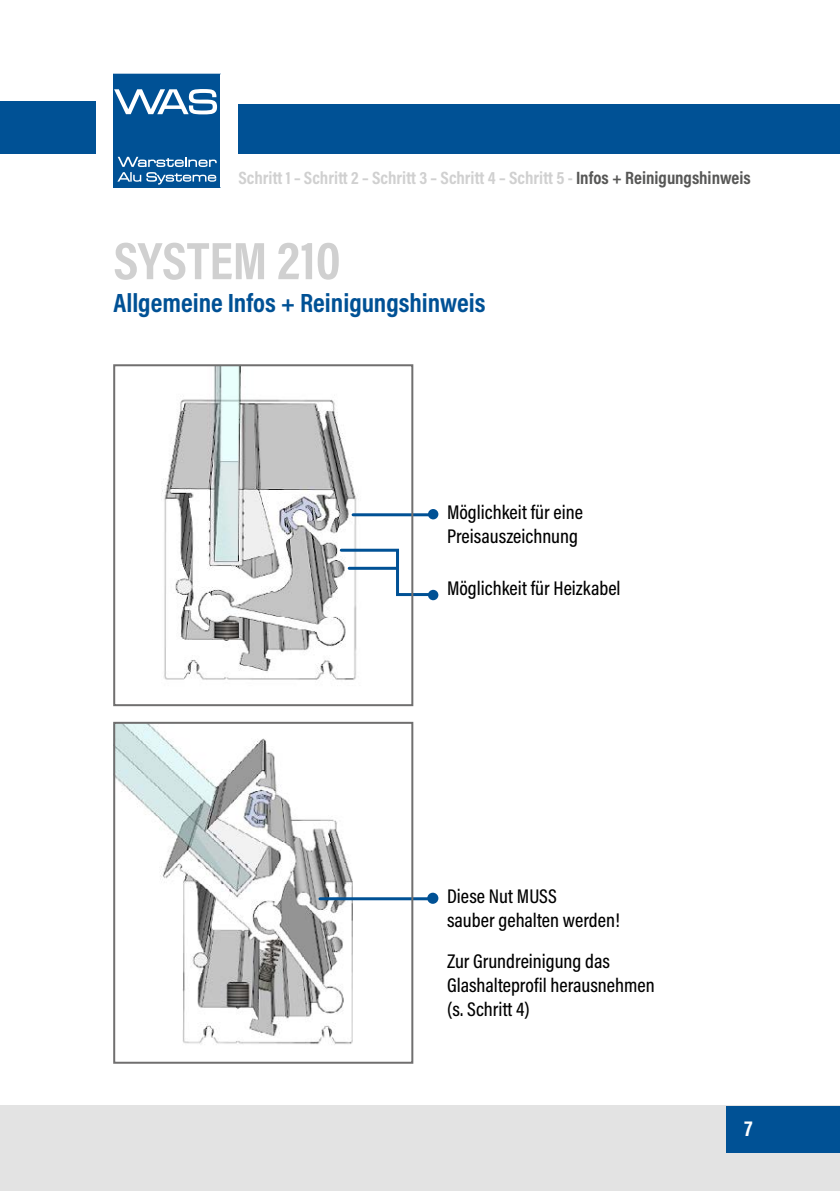
<style>
.page{position:relative;width:840px;height:1191px;background:#fff}
.page>*{position:absolute;margin:0;border:0;box-sizing:border-box;transform-origin:0 0}
.t1{font:700 53.2px "Acumin Pro Cond";color:#d0d0d0}
.t2{font:700 26.6px "Acumin Pro Cond";color:#005195}
.t3{font:700 22px "Acumin Pro Cond";color:#fff}
.t4{font:500 20px/24px "Acumin Pro Cond";color:#000}
.t5{font:700 18px "Acumin Pro Cond";color:#d0d0d0}
.s1{color:#575756}
</style>
<div class="page">
<div style="left:0;top:1106px;width:839px;height:85px;background:#e3e3e3"></div>
<div style="left:726px;top:1106px;width:113px;height:46px;background:#005195"></div>
<div style="left:238px;top:104px;width:601px;height:50px;background:#005195"></div>
<div style="left:0;top:101px;width:96px;height:53px;background:#005195"></div>
<svg style="left:113px;top:74px;width:107px;height:114px;background:#256aa4"></svg>
<img style="left:162px;top:367px;width:200px;height:313px">
<img style="left:116px;top:725px;width:236px;height:320px">
<hr style="left:353px;top:513px;width:79px;height:3px;background:#005195">
<div style="left:427px;top:509px;width:11px;height:10px;background:#005195;border-radius:50%"></div>
<hr style="left:320px;top:897px;width:112px;height:3px;background:#005195">
<div style="left:427px;top:892px;width:11px;height:11px;background:#005195;border-radius:50%"></div>
<div style="left:427px;top:590px;width:11px;height:10px;background:#005195;border-radius:50%"></div>
<svg style="left:338px;top:547px;width:97px;height:50px"></svg>
<hr style="left:349px;top:567px;width:46px;height:3px;background:#005195">
<div style="left:113px;top:722px;width:300px;height:341px;border:2px solid #706f6f"></div>
<div style="left:113px;top:364px;width:300px;height:342px;border:2px solid #706f6f"></div>
<p class="t5" style="left:238px;top:166px;width:513px">Schritt 1 – Schritt 2 – Schritt 3 – Schritt 4 – Schritt 5 - <span class="s1">Infos + Reinigungshinweis</span></p>
<h1 class="t1" style="left:113px;top:226px;width:228px">SYSTEM 210</h1>
<h2 class="t2" style="left:113px;top:286px;width:373px">Allgemeine Infos + Reinigungshinweis</h2>
<p class="t4" style="left:447px;top:499px;width:137px">Möglichkeit für eine<br>Preisauszeichnung</p>
<p class="t4" style="left:447px;top:576px;width:175px">Möglichkeit für Heizkabel</p>
<p class="t4" style="left:447px;top:883px;width:174px">Diese Nut MUSS<br>sauber gehalten werden!</p>
<p class="t4" style="left:447px;top:948px;width:209px">Zur Grundreinigung das<br>Glashalteprofil herausnehmen (s. Schritt 4)</p>
<p class="t3" style="left:744px;top:1113px;width:10px">7</p>
</div>
